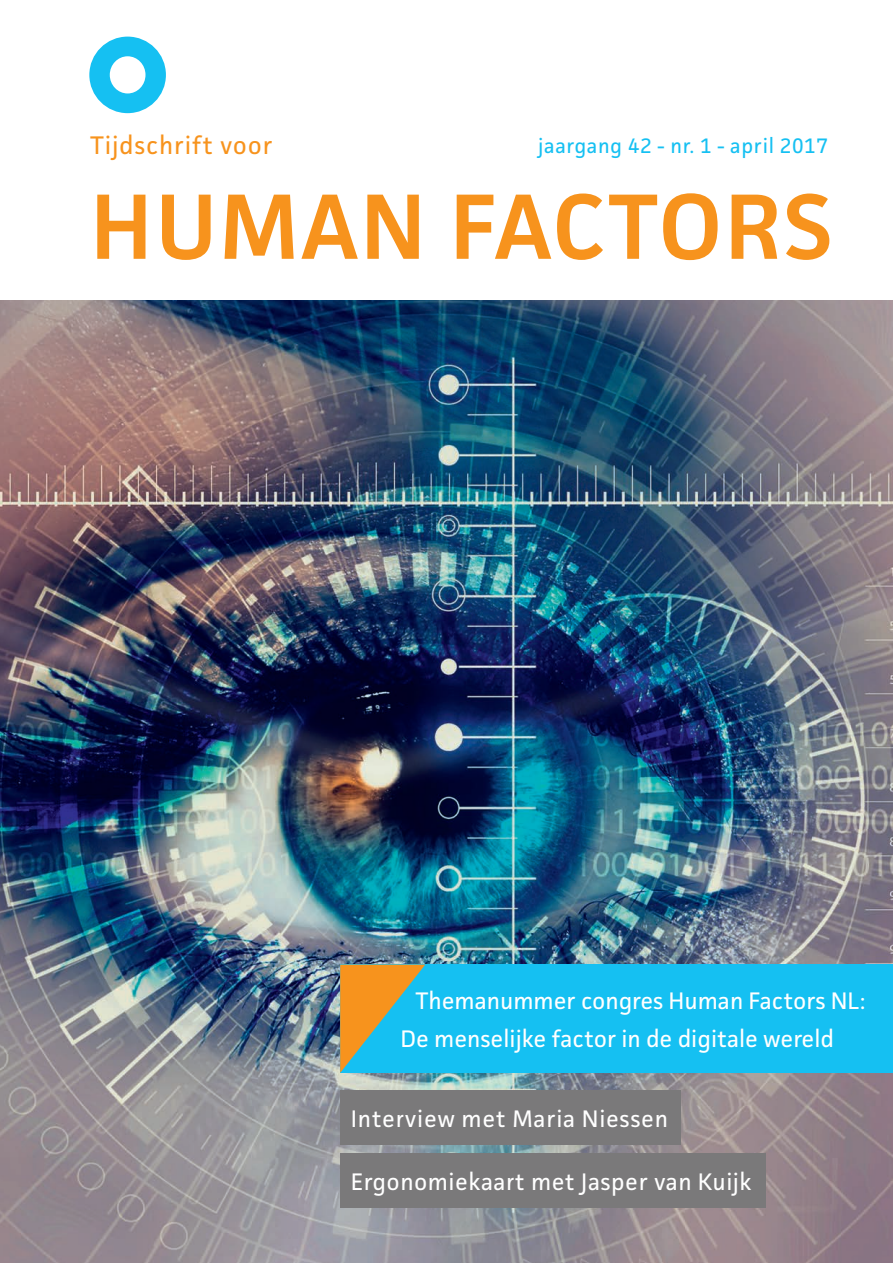
<style>
.page{position:relative;width:893px;height:1263px;background:#fff}
.page>*{position:absolute;margin:0;border:0;box-sizing:border-box;transform-origin:0 0}
.t1{font:600 93px "Facit";letter-spacing:.025em;color:#f7931d}
.t2{font:25.5px "Facit";letter-spacing:.03em;color:#f7931d}
.t3{font:24px/38.8px "Facit";color:#fff}
.t4{font:24px "Facit";letter-spacing:.02em;color:#fff}
.t5{font:24px "Facit";letter-spacing:.03em;color:#fff}
.t6{font:21px "Facit";letter-spacing:.03em;color:#15c0f2}
</style>
<div class="page">
<img style="left:0;top:300px;width:893px;height:963px">
<div style="left:340px;top:965px;width:553px;height:108px;background:#15c0f2"></div>
<div style="left:340px;top:1091px;width:340px;height:54px;background:#7a797a"></div>
<div style="left:340px;top:1154px;width:425px;height:54px;background:#7a797a"></div>
<svg style="left:89px;top:37px;width:77px;height:76px"></svg>
<svg style="left:340px;top:965px;width:85px;height:108px"></svg>
<p class="t2" style="left:90px;top:129px;width:184px">Tijdschrift voor</p>
<h1 class="t1" style="left:90px;top:169px;width:744px">HUMAN FACTORS</h1>
<p class="t6" style="left:538px;top:133px;width:291px">jaargang 42 - nr. 1 - april 2017</p>
<p class="t3" style="left:400px;top:980px;width:466px;text-indent:15px">Themanummer congres Human Factors NL:<br>De menselijke factor in de digitale wereld</p>
<p class="t5" style="left:351px;top:1104px;width:319px">Interview met Maria Niessen</p>
<p class="t4" style="left:351px;top:1167px;width:402px">Ergonomiekaart met Jasper van Kuijk</p>
</div>
